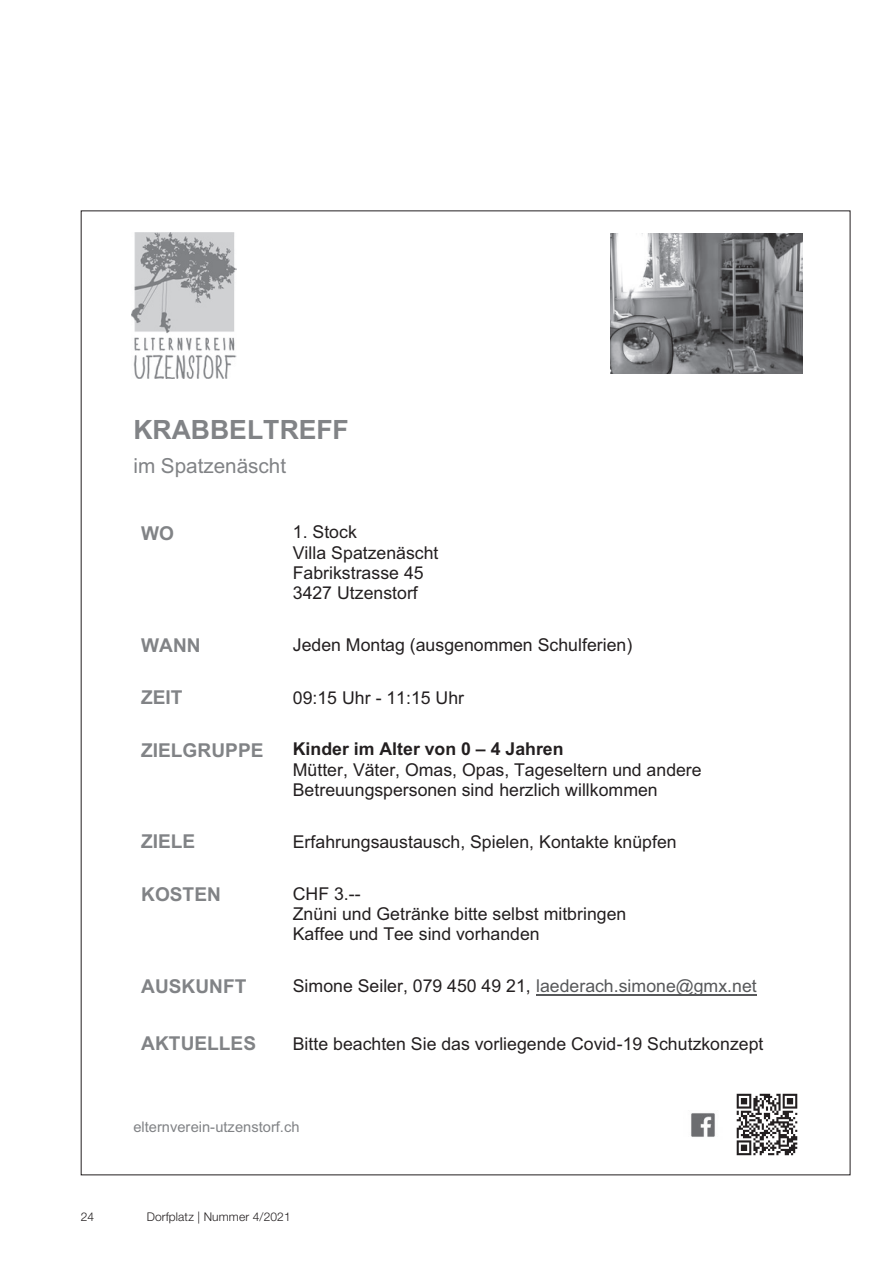
<style>
.page{position:relative;width:893px;height:1263px;background:#fff}
.page>*{position:absolute;margin:0;border:0;box-sizing:border-box;transform-origin:0 0}
.t1{font:700 26.55px "Arial";color:#818386}
.t2{font:20.7px "Arial";color:#818386}
.t3{font:700 19.05px "Arial";color:#818386}
.t4{font:17.7px/20.4px "Arial";color:#231f20}
.t5{font:14.7px "Arial";color:#818386}
.t6{font:300 12px "Helvetica Neue LT";letter-spacing:.01em;color:#231f20}
.s1{font-weight:700}
.s2{color:#57585a}
</style>
<div class="page">
<img style="left:691px;top:1113px;width:24px;height:24px">
<img style="left:736px;top:1093px;width:62px;height:63px">
<img style="left:131px;top:232px;width:105px;height:146px">
<img style="left:611px;top:233px;width:191px;height:140px">
<hr style="left:536px;top:994px;width:221px;height:1px;background:#57585a">
<p class="t1" style="left:133px;top:412px;width:217px">KRABBELTREFF</p>
<p class="t2" style="left:133px;top:452px;width:154px">im Spatzenäscht</p>
<p class="t3" style="left:141px;top:520px;width:34px">WO</p>
<p class="t4" style="left:293px;top:522px;width:147px">1. Stock<br>Villa Spatzenäscht<br>Fabrikstrasse 45<br>3427 Utzenstorf</p>
<p class="t3" style="left:141px;top:632px;width:61px">WANN</p>
<p class="t4" style="left:293px;top:635px;width:341px">Jeden Montag (ausgenommen Schulferien)</p>
<p class="t3" style="left:141px;top:685px;width:43px">ZEIT</p>
<p class="t4" style="left:293px;top:688px;width:173px">09:15 Uhr - 11:15 Uhr</p>
<p class="t3" style="left:141px;top:738px;width:124px">ZIELGRUPPE</p>
<p class="t4" style="left:293px;top:739px;width:410px"><span class="s1">Kinder im Alter von 0 – 4 Jahren<br></span>Mütter, Väter, Omas, Opas, Tageseltern und andere<br>Betreuungspersonen sind herzlich willkommen</p>
<p class="t3" style="left:141px;top:829px;width:56px">ZIELE</p>
<p class="t4" style="left:293px;top:832px;width:385px">Erfahrungsaustausch, Spielen, Kontakte knüpfen</p>
<p class="t3" style="left:141px;top:882px;width:81px">KOSTEN</p>
<p class="t4" style="left:293px;top:883px;width:335px">CHF 3.--<br>Znüni und Getränke bitte selbst mitbringen<br>Kaffee und Tee sind vorhanden</p>
<p class="t3" style="left:141px;top:973px;width:107px">AUSKUNFT</p>
<p class="t4" style="left:293px;top:976px;width:465px">Simone Seiler, 079 450 49 21, <span class="s2">laederach.simone@gmx.net</span></p>
<p class="t3" style="left:141px;top:1031px;width:116px">AKTUELLES</p>
<p class="t4" style="left:293px;top:1033px;width:472px">Bitte beachten Sie das vorliegende Covid-19 Schutzkonzept</p>
<p class="t5" style="left:133px;top:1117px;width:168px">elternverein-utzenstorf.ch</p>
<p class="t6" style="left:81px;top:1209px;width:15px">24</p>
<p class="t6" style="left:147px;top:1209px;width:146px">Dorfplatz | Nummer 4/2021</p>
</div>
